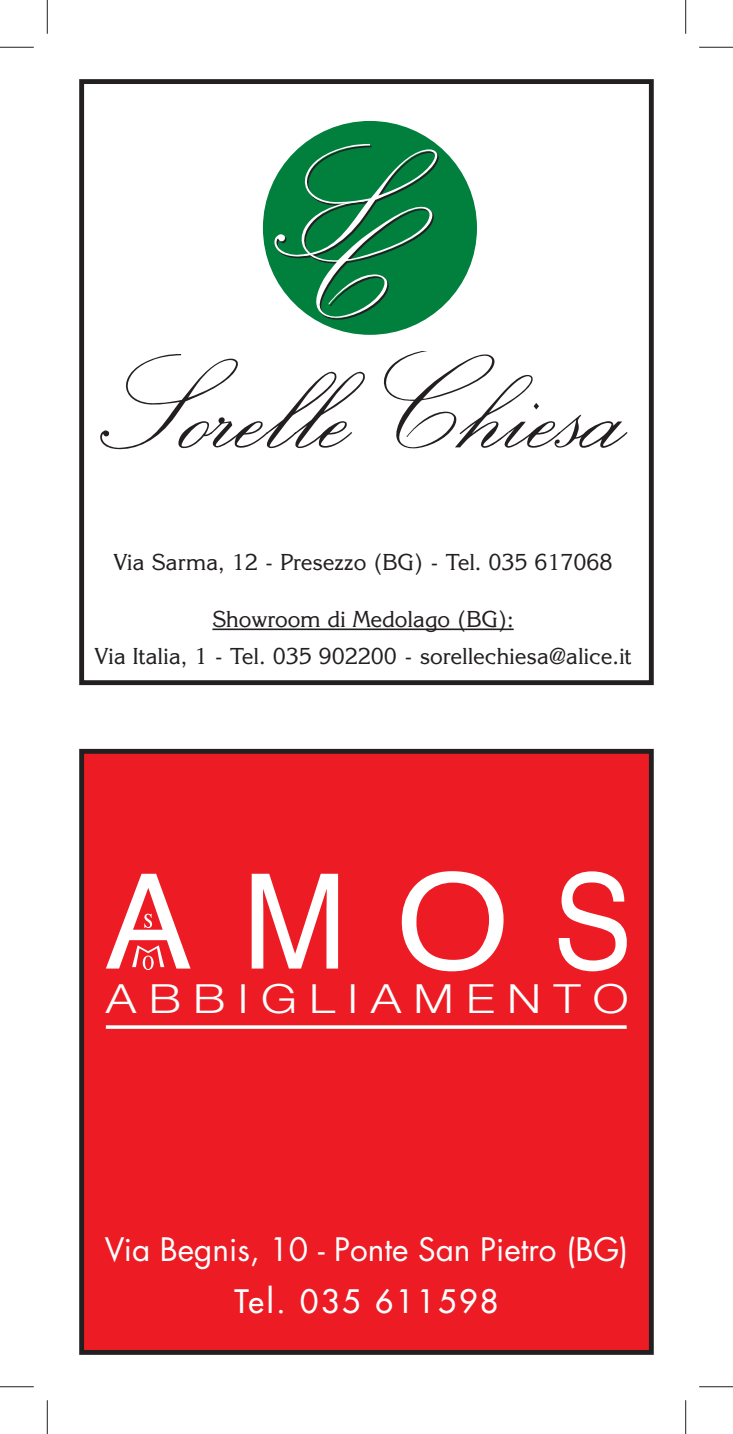
<style>
.page{position:relative;width:733px;height:1434px;background:#fff}
.page>*{position:absolute;margin:0;border:0;box-sizing:border-box;transform-origin:0 0}
.t1{font:300 40.27px "Helvetica Neue";letter-spacing:.255em;color:#fff;scale:1.2 1}
.t2{font:31.5px "Futura";color:#fff}
.t3{font:500 31.5px "Futura";letter-spacing:.09em;color:#fff}
.t4{font:22.5px/37.6px "Korinna";letter-spacing:-.005em;color:#231f20;text-align:center}
</style>
<div class="page">
<div style="left:79px;top:79px;width:574px;height:606px;border:5px solid #231f20"></div>
<div style="left:82px;top:751px;width:569px;height:601px;background:#ed1c24"></div>
<svg style="left:401px;top:871px;width:102px;height:100px"></svg>
<svg style="left:106px;top:874px;width:84px;height:96px"></svg>
<svg style="left:558px;top:871px;width:68px;height:100px"></svg>
<svg style="left:251px;top:874px;width:87px;height:94px"></svg>
<svg style="left:106px;top:1025px;width:520px;height:4px;background:#fce5e6"></svg>
<div style="left:79px;top:749px;width:574px;height:606px;border:5px solid #231f20"></div>
<hr style="left:212px;top:628px;width:301px;height:2px;background:#231f20">
<div style="left:263px;top:121px;width:214px;height:214px;background:#007f3d;border-radius:50%"></div>
<svg style="left:274px;top:144px;width:165px;height:176px"></svg>
<svg style="left:100px;top:354px;width:265px;height:95px"></svg>
<svg style="left:383px;top:351px;width:244px;height:98px"></svg>
<hr style="left:0;top:47px;width:34px;height:1px;background:#231f20">
<hr style="left:699px;top:47px;width:33px;height:1px;background:#231f20">
<hr style="left:0;top:1386px;width:34px;height:1px;background:#231f20">
<hr style="left:699px;top:1386px;width:33px;height:1px;background:#231f20">
<hr style="left:47px;top:0;width:1px;height:34px;background:#231f20">
<hr style="left:47px;top:1400px;width:1px;height:34px;background:#231f20">
<hr style="left:685px;top:0;width:1px;height:34px;background:#231f20">
<hr style="left:685px;top:1400px;width:1px;height:34px;background:#231f20">
<p class="t4" style="left:113px;top:545px;width:500px">Via Sarma, 12 - Presezzo (BG) - Tel. 035 617068</p>
<p class="t4" style="left:94px;top:602px;width:538px">Showroom di Medolago (BG):<br>Via Italia, 1 - Tel. 035 902200 - sorellechiesa@alice.it</p>
<h1 class="t1" style="left:106px;top:984px;width:437px">ABBIGLIAMENTO</h1>
<h2 class="t2" style="left:105px;top:1235px;width:524px">Via Begnis, 10 - Ponte San Pietro (BG)</h2>
<h2 class="t3" style="left:234px;top:1286px;width:265px">Tel. 035 611598</h2>
</div>
